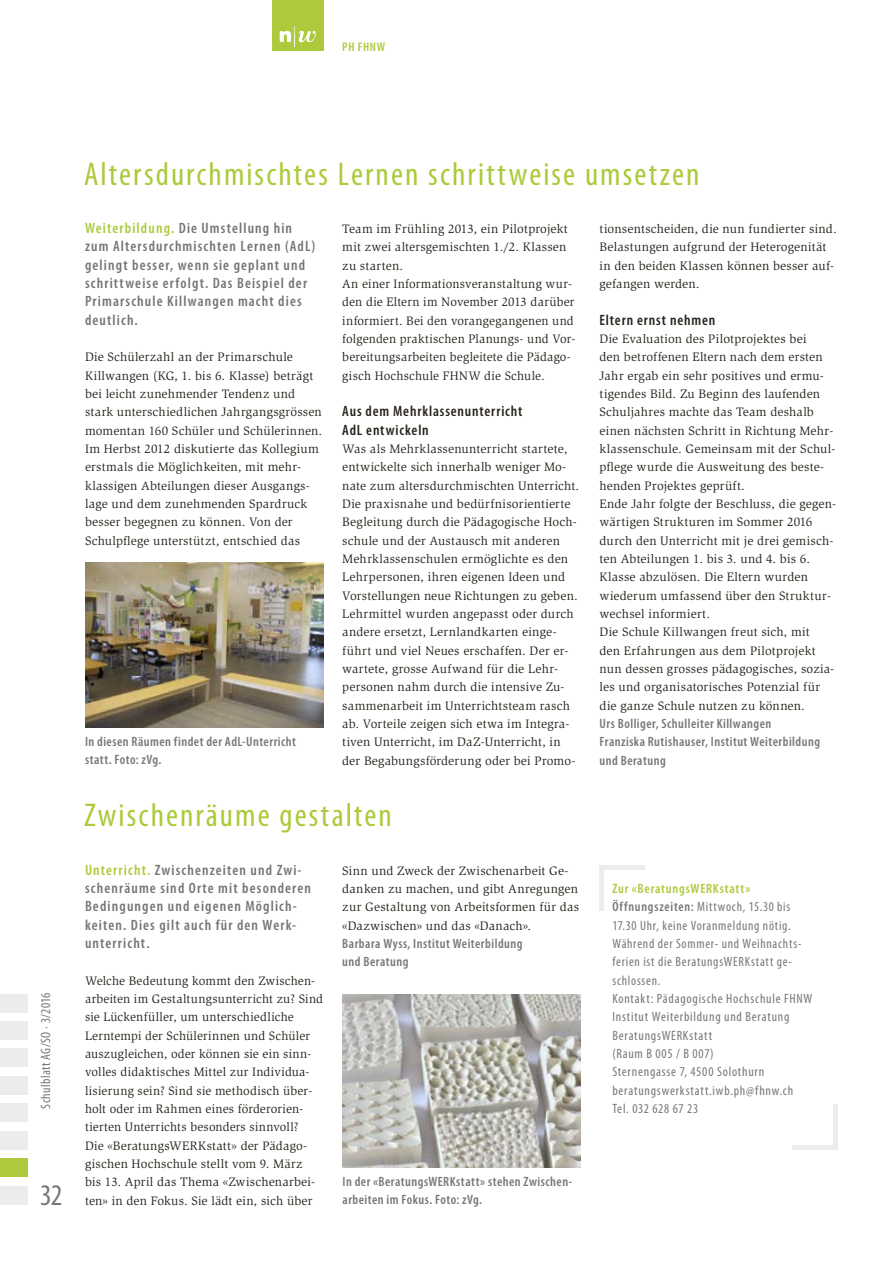
<style>
.page{position:relative;width:893px;height:1263px;background:#fff}
.page>*{position:absolute;margin:0;border:0;box-sizing:border-box;transform-origin:0 0}
.t1{font:condensed 33px "Myriad Pro";letter-spacing:.065em;color:#acca3b}
.t2{font:condensed 30px "Myriad Pro";color:#777}
.t3{font:600 condensed 15px/18.3px "Myriad Pro";letter-spacing:.075em;color:#757574}
.t4{font:600 condensed 15px/18.3px "Myriad Pro";letter-spacing:.055em;color:#27231c}
.t5{font:condensed 13.5px/18.3px "Myriad Pro";letter-spacing:.055em;color:#777}
.t6{font:600 condensed 13.5px/18.3px "Myriad Pro";letter-spacing:.035em;color:#777}
.t7{font:condensed 13.5px "Myriad Pro";letter-spacing:.03em;color:#777}
.t8{font:12.6px/18.3px "Slimbach Std";letter-spacing:.015em;color:#27231c}
.t9{font:600 condensed 12.6px "Myriad Pro";letter-spacing:.05em;color:#acca3b}
.s1{color:#acca3b}
.s2{font-weight:600;color:#acca3b}
.s3{font-weight:600}
</style>
<div class="page">
<div style="left:272px;top:0;width:51px;height:51px;background:#acca3b"></div>
<div style="left:0;top:1021px;width:28px;height:18px;background:#ececec"></div>
<div style="left:0;top:994px;width:28px;height:18px;background:#ececec"></div>
<div style="left:0;top:1048px;width:28px;height:19px;background:#ececec"></div>
<div style="left:0;top:1076px;width:28px;height:18px;background:#ececec"></div>
<div style="left:0;top:1103px;width:28px;height:19px;background:#ececec"></div>
<div style="left:0;top:1131px;width:28px;height:18px;background:#ececec"></div>
<div style="left:0;top:1186px;width:28px;height:18px;background:#ececec"></div>
<svg style="left:280px;top:26px;width:36px;height:21px"></svg>
<div style="left:0;top:1158px;width:28px;height:19px;background:#acca3b"></div>
<img style="left:85px;top:563px;width:238px;height:165px">
<img style="left:342px;top:994px;width:239px;height:174px">
<hr style="left:600px;top:865px;width:4px;height:46px;background:#ececec">
<hr style="left:600px;top:865px;width:45px;height:4px;background:#ececec">
<div style="left:833px;top:1104px;width:5px;height:45px;background:#ececec"></div>
<hr style="left:792px;top:1145px;width:46px;height:4px;background:#ececec">
<p class="t9" style="left:342px;top:39px;width:44px">PH FHNW</p>
<p class="t7" style="left:38px;top:1109px;width:118px;rotate:-90deg">Schulblatt AG/SO · 3/2016</p>
<h2 class="t2" style="left:40px;top:1176px;width:24px">32</h2>
<h1 class="t1" style="left:84px;top:154px;width:617px">Altersdurchmischtes Lernen schrittweise umsetzen</h1>
<p class="t3" style="left:85px;top:219px;width:232px"><span class="s1">Weiterbildung.</span> Die Umstellung hin zum Altersdurchmischten Lernen (AdL) gelingt besser, wenn sie geplant und schrittweise erfolgt. Das Beispiel der Primarschule Killwangen macht dies deutlich.</p>
<p class="t8" style="left:85px;top:348px;width:239px">Die Schülerzahl an der Primarschule Killwangen (KG, 1. bis 6. Klasse) beträgt bei leicht zunehmender Tendenz und stark unterschiedlichen Jahrgangsgrössen momentan 160 Schüler und Schülerinnen.<br>Im Herbst 2012 diskutierte das Kollegium erstmals die Möglichkeiten, mit mehr&shy;klassigen Abteilungen dieser Ausgangs&shy;lage und dem zunehmenden Spardruck besser begegnen zu können. Von der Schulpflege unterstützt, entschied das</p>
<p class="t6" style="left:85px;top:732px;width:212px">In diesen Räumen findet der AdL-Unterricht statt. Foto: zVg.</p>
<p class="t8" style="left:342px;top:220px;width:234px">Team im Frühling 2013, ein Pilotprojekt mit zwei altersgemischten 1./2. Klassen zu starten.<br>An einer Informationsveranstaltung wur&shy;den die Eltern im November 2013 darüber informiert. Bei den vorangegangenen und folgenden praktischen Planungs- und Vor&shy;bereitungsarbeiten begleitete die Pädago&shy;gisch Hochschule FHNW die Schule.</p>
<p class="t4" style="left:342px;top:402px;width:182px">Aus dem Mehrklassenunterricht<br>AdL entwickeln</p>
<p class="t8" style="left:342px;top:440px;width:238px">Was als Mehrklassenunterricht startete, entwickelte sich innerhalb weniger Mo&shy;nate zum altersdurchmischten Unterricht.<br>Die praxisnahe und bedürfnisorientierte Begleitung durch die Pädagogische Hoch&shy;schule und der Austausch mit anderen Mehrklassenschulen ermöglichte es den Lehrpersonen, ihren eigenen Ideen und Vorstellungen neue Richtungen zu geben.<br>Lehrmittel wurden angepasst oder durch andere ersetzt, Lernlandkarten einge&shy;führt und viel Neues erschaffen. Der er&shy;wartete, grosse Aufwand für die Lehr&shy;personen nahm durch die intensive Zu&shy;sammenarbeit im Unterrichtsteam rasch ab. Vorteile zeigen sich etwa im Integra&shy;tiven Unterricht, im DaZ-Unterricht, in der Begabungsförderung oder bei Promo-</p>
<h1 class="t1" style="left:84px;top:795px;width:309px">Zwischenräume gestalten</h1>
<p class="t3" style="left:85px;top:860px;width:228px"><span class="s1">Unterricht.</span> Zwischenzeiten und Zwi&shy;schenräume sind Orte mit besonderen<br>Bedingungen und eigenen Möglich&shy;keiten. Dies gilt auch für den Werk&shy;unterricht.</p>
<p class="t8" style="left:85px;top:971px;width:240px">Welche Bedeutung kommt den Zwischen&shy;arbeiten im Gestaltungsunterricht zu? Sind sie Lückenfüller, um unterschiedliche Lerntempi der Schülerinnen und Schüler auszugleichen, oder können sie ein sinn&shy;volles didaktisches Mittel zur Individua&shy;lisierung sein? Sind sie methodisch über&shy;holt oder im Rahmen eines förderorien&shy;tierten Unterrichts besonders sinnvoll?<br>Die «BeratungsWERKstatt» der Pädago&shy;gischen Hochschule stellt vom 9. März<br>bis 13. April das Thema «Zwischenarbei&shy;ten» in den Fokus. Sie lädt ein, sich über</p>
<p class="t8" style="left:342px;top:861px;width:238px">Sinn und Zweck der Zwischenarbeit Ge&shy;danken zu machen, und gibt Anregungen zur Gestaltung von Arbeitsformen für das «Dazwischen» und das «Danach».</p>
<p class="t6" style="left:342px;top:934px;width:182px">Barbara Wyss, Institut Weiterbildung und Beratung</p>
<p class="t6" style="left:342px;top:1172px;width:231px">In der «BeratungsWERKstatt» stehen Zwischen&shy;arbeiten im Fokus. Foto: zVg.</p>
<p class="t8" style="left:600px;top:220px;width:239px">tionsentscheiden, die nun fundierter sind.<br>Belastungen aufgrund der Heterogenität in den beiden Klassen können besser auf&shy;gefangen werden.</p>
<p class="t4" style="left:600px;top:310px;width:117px">Eltern ernst nehmen</p>
<p class="t8" style="left:600px;top:330px;width:238px">Die Evaluation des Pilotprojektes bei<br>den betroffenen Eltern nach dem ersten Jahr ergab ein sehr positives und ermu&shy;tigendes Bild. Zu Beginn des laufenden Schuljahres machte das Team deshalb einen nächsten Schritt in Richtung Mehr&shy;klassenschule. Gemeinsam mit der Schul&shy;pflege wurde die Ausweitung des beste&shy;henden Projektes geprüft.<br>Ende Jahr folgte der Beschluss, die gegen&shy;wärtigen Strukturen im Sommer 2016 durch den Unterricht mit je drei gemisch&shy;ten Abteilungen 1. bis 3. und 4. bis 6.<br>Klasse abzulösen. Die Eltern wurden wiederum umfassend über den Struktur&shy;wechsel informiert.<br>Die Schule Killwangen freut sich, mit<br>den Erfahrungen aus dem Pilotprojekt nun dessen grosses pädagogisches, sozia&shy;les und organisatorisches Potenzial für die ganze Schule nutzen zu können.</p>
<p class="t6" style="left:600px;top:714px;width:222px">Urs Bolliger, Schulleiter Killwangen<br>Franziska Rutishauser, Institut Weiterbildung und Beratung</p>
<p class="t5" style="left:612px;top:879px;width:201px"><span class="s2">Zur «BeratungsWERKstatt»<br></span><span class="s3">Öffnungszeiten:</span> Mittwoch, 15.30 bis<br>17.30 Uhr, keine Voranmeldung nötig.<br>Während der Sommer- und Weihnachts&shy;ferien ist die BeratungsWERKstatt ge&shy;schlossen.<br>Kontakt: Pädagogische Hochschule FHNW<br>Institut Weiterbildung und Beratung<br>BeratungsWERKstatt<br>(Raum B 005 / B 007)<br>Sternengasse 7, 4500 Solothurn beratungswerkstatt.iwb.ph@fhnw.ch<br>Tel. 032 628 67 23</p>
</div>
